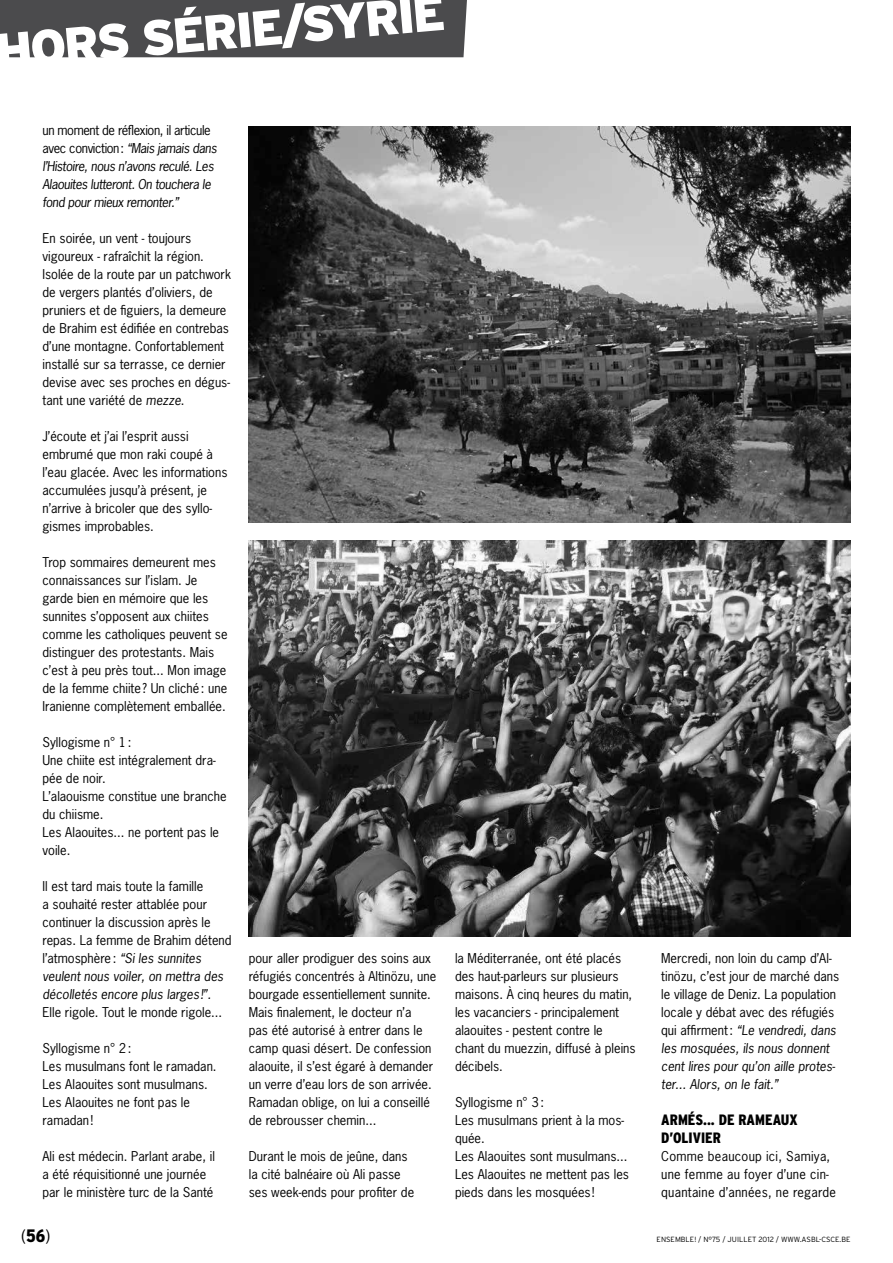
<style>
.page{position:relative;width:893px;height:1263px;background:#fff}
.page>*{position:absolute;margin:0;border:0;box-sizing:border-box;transform-origin:0 0}
.t1{font:900 49.5px "Interstate";color:#fff}
.t2{font:300 condensed 18px "Interstate";color:#000}
.t3{font:900 condensed 15px/18px "Interstate";color:#000}
.t4{font:12.75px/18px "News Gothic Std";color:#000}
.t5{font:italic 12.75px/18px "News Gothic Std";letter-spacing:-.03em;color:#000}
.t6{font:12.75px/18px "News Gothic Std";letter-spacing:.02em;color:#000}
.t7{font:300 7.5px "Interstate";color:#000}
.s1{font-style:normal}
.s2{font-style:italic}
.s3{font-weight:900}
</style>
<div class="page">
<div style="left:0;top:0;width:467px;height:57px;background:#4b4b4d"></div>
<img style="left:249px;top:126px;width:601px;height:396px">
<img style="left:249px;top:540px;width:601px;height:396px">
<h1 class="t1" style="left:-7px;top:23px;width:453px;rotate:-5deg">hors série/syrie</h1>
<p class="t5" style="left:43px;top:121px;width:176px"><span class="s1">un moment de réflexion, il articule avec conviction:</span> “Mais jamais dans l’Histoire, nous n’avons reculé. Les Alaouites lutteront. On touchera le fond pour mieux remonter.”</p>
<p class="t4" style="left:43px;top:229px;width:190px">En soirée, un vent - toujours vigoureux - rafraîchit la région.<br>Isolée de la route par un patchwork de vergers plantés d’oliviers, de pruniers et de figuiers, la demeure de Brahim est édifiée en contrebas d’une montagne. Confortablement installé sur sa terrasse, ce dernier devise avec ses proches en dégus&shy;tant une variété de <span class="s2">mezze</span>.</p>
<p class="t4" style="left:43px;top:427px;width:186px">J’écoute et j’ai l’esprit aussi embrumé que mon raki coupé à l’eau glacée. Avec les informations accumulées jusqu’à présent, je n’arrive à bricoler que des syllo&shy;gismes improbables.</p>
<p class="t4" style="left:43px;top:553px;width:187px">Trop sommaires demeurent mes connaissances sur l’islam. Je garde bien en mémoire que les sunnites s’opposent aux chiites comme les catholiques peuvent se distinguer des protestants. Mais c’est à peu près tout... Mon image de la femme chiite? Un cliché: une<br>Iranienne complètement emballée.</p>
<p class="t4" style="left:43px;top:733px;width:186px">Syllogisme n° 1:<br>Une chiite est intégralement dra&shy;pée de noir.<br>L’alaouisme constitue une branche du chiisme.<br>Les Alaouites... ne portent pas le voile.</p>
<p class="t4" style="left:43px;top:877px;width:191px">Il est tard mais toute la famille<br>a souhaité rester attablée pour continuer la discussion après le repas. La femme de Brahim détend l’atmosphère: <span class="s2">“Si les sunnites veulent nous voiler, on mettra des décolletés encore plus larges !”.</span></p>
<p class="t4" style="left:43px;top:1003px;width:181px">Elle rigole. Tout le monde rigole...</p>
<p class="t4" style="left:43px;top:1039px;width:176px">Syllogisme n° 2:<br>Les musulmans font le ramadan.<br>Les Alaouites sont musulmans.<br>Les Alaouites ne font pas le ramadan !</p>
<p class="t4" style="left:43px;top:1147px;width:174px">Ali est médecin. Parlant arabe, il a été réquisitionné une journée par le ministère turc de la Santé</p>
<p class="t4" style="left:249px;top:949px;width:189px">pour aller prodiguer des soins aux réfugiés concentrés à Altinözu, une bourgade essentiellement sunnite.<br>Mais finalement, le docteur n’a<br>pas été autorisé à entrer dans le camp quasi désert. De confession alaouite, il s’est égaré à demander un verre d’eau lors de son arrivée.<br>Ramadan oblige, on lui a conseillé de rebrousser chemin...</p>
<p class="t4" style="left:249px;top:1147px;width:167px">Durant le mois de jeûne, dans la cité balnéaire où Ali passe ses week-ends pour profiter de</p>
<p class="t4" style="left:455px;top:949px;width:182px">la Méditerranée, ont été placés des haut-parleurs sur plusieurs maisons. À cinq heures du matin, les vacanciers - principalement alaouites - pestent contre le<br>chant du muezzin, diffusé à pleins décibels.</p>
<p class="t4" style="left:455px;top:1093px;width:175px">Syllogisme n° 3:<br>Les musulmans prient à la mos&shy;quée.<br>Les Alaouites sont musulmans...<br>Les Alaouites ne mettent pas les pieds dans les mosquées !</p>
<p class="t4" style="left:661px;top:949px;width:179px">Mercredi, non loin du camp d’Al&shy;tinözu, c’est jour de marché dans le village de Deniz. La population locale y débat avec des réfugiés qui affirment: <span class="s2">“Le vendredi, dans les mosquées, ils nous donnent cent lires pour qu’on aille protes&shy;ter... Alors, on le fait.”</span></p>
<p class="t3" style="left:661px;top:1111px;width:138px">ARMÉS... DE RAMEAUX<br>D’OLIVIER</p>
<p class="t6" style="left:661px;top:1147px;width:176px">Comme beaucoup ici, Samiya, une femme au foyer d’une cin&shy;quantaine d’années, ne regarde</p>
<h2 class="t2" style="left:21px;top:1225px;width:31px">(<span class="s3">56</span>)</h2>
<p class="t7" style="left:657px;top:1235px;width:190px">ENSEMBLE! / N°75 / JUILLET 2012 / WWW.ASBL-CSCE.BE</p>
</div>
